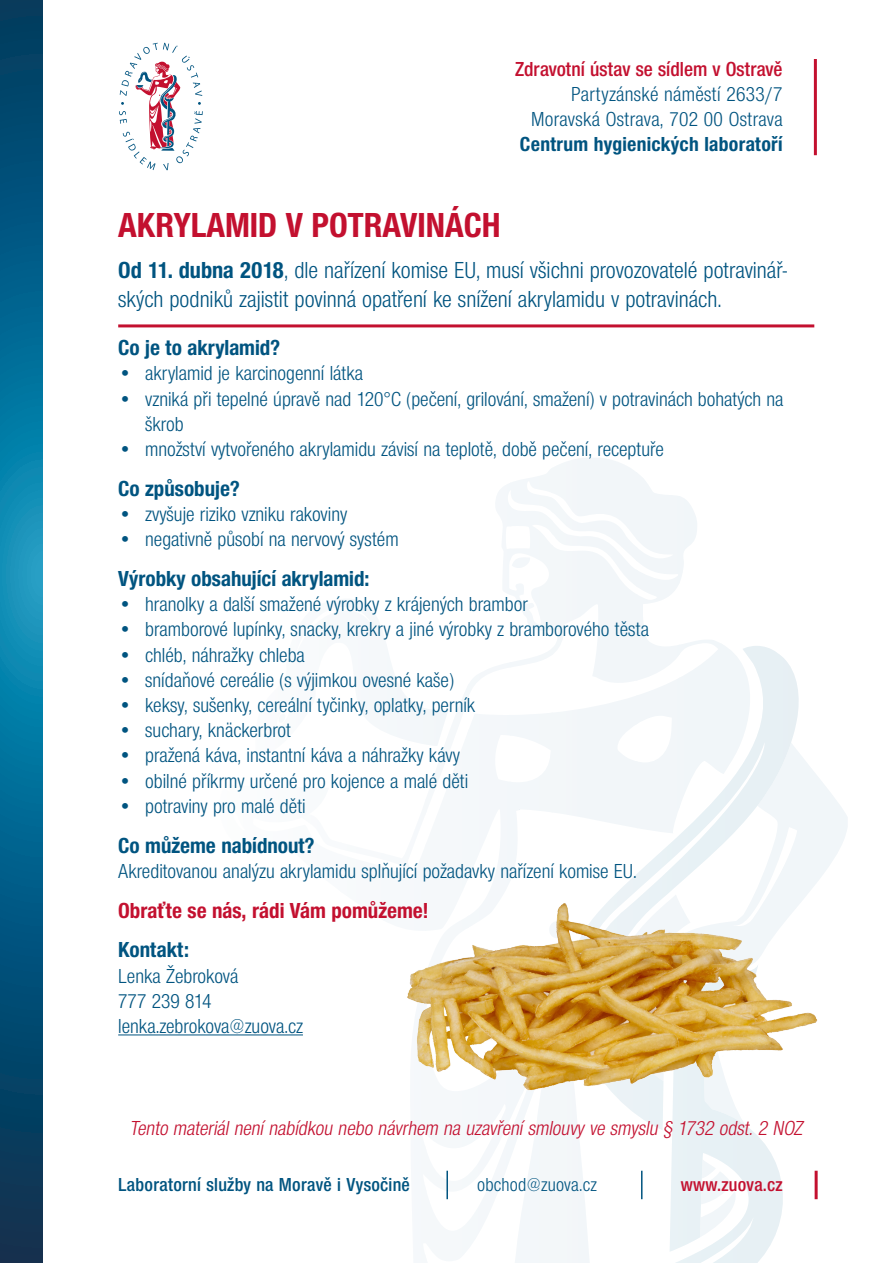
<style>
.page{position:relative;width:893px;height:1263px;background:#fff}
.page>*{position:absolute;margin:0;border:0;box-sizing:border-box;transform-origin:0 0}
.t1{font:36px "Nimbus Sans Novus TOT Bol Con";color:#c3102f}
.t2{font:24px/28.8px "Nimbus Sans Novus TOT Reg Con";color:#005480}
.nadpis_textu{font:22.5px "Nimbus Sans Novus TOT Bol Con";color:#005480}
.t3{font:22.5px "Nimbus Sans Novus TOT Bol Con";color:#c3102f}
.t4{font:21px/25.2px "Nimbus Sans Novus TOT Reg Con";color:#005480}
.t5{font:italic 21px "Nimbus Sans Novus TOT Reg Con";color:#c3102f}
.t6{font:21px "Nimbus Sans Novus TOT Sem Bol Con";color:#c3102f}
.t7{font:21px "Nimbus Sans Novus TOT Bol Con";letter-spacing:.015em;color:#005480}
.t8{font:19.5px "Nimbus Sans Novus TOT Sem Bol Con";letter-spacing:.015em;color:#005480}
.t9{font:19.5px "Nimbus Sans Novus TOT Reg Con";letter-spacing:.015em;color:#005480}
.t10{font:19.5px "Nimbus Sans Novus TOT Sem Bol Con";letter-spacing:.015em;color:#c3102f}
.s1{font-family:"Nimbus Sans Novus TOT Bol Con"}
</style>
<div class="page">
<svg style="left:641px;top:1130px;width:108px;height:133px"></svg>
<svg style="left:613px;top:646px;width:186px;height:484px"></svg>
<img style="left:624px;top:894px;width:27px;height:3px">
<img style="left:636px;top:474px;width:42px;height:359px">
<img style="left:551px;top:458px;width:87px;height:370px">
<img style="left:678px;top:496px;width:43px;height:246px">
<img style="left:721px;top:644px;width:31px;height:98px">
<img style="left:701px;top:1171px;width:31px;height:20px">
<img style="left:700px;top:1191px;width:36px;height:46px">
<img style="left:704px;top:1099px;width:41px;height:25px">
<svg style="left:703px;top:1153px;width:12px;height:6px"></svg>
<img style="left:702px;top:1159px;width:14px;height:19px">
<img style="left:651px;top:742px;width:197px;height:155px">
<svg style="left:387px;top:650px;width:61px;height:103px"></svg>
<hr style="left:446px;top:1171px;width:2px;height:28px;background:#005480">
<svg style="left:641px;top:1171px;width:1px;height:28px"></svg>
<hr style="left:815px;top:1171px;width:3px;height:28px;background:#c3102f">
<svg style="left:119px;top:43px;width:84px;height:127px"></svg>
<hr style="left:814px;top:59px;width:3px;height:96px;background:#c3102f">
<svg style="left:0;top:0;width:43px;height:1263px;background:#056088"></svg>
<hr style="left:118px;top:324px;width:696px;height:3px;background:#c3102f">
<hr style="left:118px;top:1034px;width:185px;height:1px;background:#005480">
<img style="left:407px;top:897px;width:411px;height:202px">
<p class="t6" style="left:515px;top:57px;width:269px">Zdravotní ústav se sídlem v Ostravě</p>
<p class="t4" style="left:531px;top:82px;width:253px;text-align:right">Partyzánské náměstí 2633/7<br>Moravská Ostrava, 702 00 Ostrava</p>
<p class="t7" style="left:520px;top:132px;width:264px">Centrum hygienických laboratoří</p>
<p class="t1" style="left:118px;top:204px;width:384px">AKRYLAMID V POTRAVINÁCH</p>
<p class="t2" style="left:118px;top:256px;width:670px"><span class="s1">Od 11. dubna 2018</span>, dle nařízení komise EU, musí všichni provozovatelé potravinář&shy;ských podniků zajistit povinná opatření ke snížení akrylamidu v potravinách.</p>
<p class="nadpis_textu" style="left:118px;top:335px;width:163px">Co je to akrylamid?</p>
<p class="t4" style="left:118px;top:361px;width:246px">• akrylamid je karcinogenní látka</p>
<p class="t4" style="left:145px;top:386px;width:640px;text-indent:-27px">• vzniká při tepelné úpravě nad 120°C (pečení, grilování, smažení) v potravinách bohatých na škrob</p>
<p class="t4" style="left:118px;top:437px;width:547px">• množství vytvořeného akrylamidu závisí na teplotě, době pečení, receptuře</p>
<p class="nadpis_textu" style="left:118px;top:475px;width:123px">Co způsobuje?</p>
<p class="t4" style="left:118px;top:502px;width:230px">• zvyšuje riziko vzniku rakoviny</p>
<p class="t4" style="left:118px;top:527px;width:282px">• negativně působí na nervový systém</p>
<p class="nadpis_textu" style="left:118px;top:565px;width:253px">Výrobky obsahující akrylamid:</p>
<p class="t4" style="left:118px;top:592px;width:411px">• hranolky a další smažené výrobky z krájených brambor</p>
<p class="t4" style="left:118px;top:617px;width:532px">• bramborové lupínky, snacky, krekry a jiné výrobky z bramborového těsta</p>
<p class="t4" style="left:118px;top:642px;width:188px">• chléb, náhražky chleba</p>
<p class="t4" style="left:118px;top:667px;width:337px">• snídaňové cereálie (s výjimkou ovesné kaše)</p>
<p class="t4" style="left:118px;top:693px;width:359px">• keksy, sušenky, cereální tyčinky, oplatky, perník</p>
<p class="t4" style="left:118px;top:718px;width:174px">• suchary, knäckerbrot</p>
<p class="t4" style="left:118px;top:743px;width:343px">• pražená káva, instantní káva a náhražky kávy</p>
<p class="t4" style="left:118px;top:768px;width:352px">• obilné příkrmy určené pro kojence a malé děti</p>
<p class="t4" style="left:118px;top:793px;width:189px">• potraviny pro malé děti</p>
<p class="nadpis_textu" style="left:118px;top:832px;width:198px">Co můžeme nabídnout?</p>
<p class="t4" style="left:118px;top:858px;width:520px">Akreditovanou analýzu akrylamidu splňující požadavky nařízení komise EU.</p>
<p class="t3" style="left:118px;top:897px;width:312px">Obraťte se nás, rádi Vám pomůžeme!</p>
<p class="nadpis_textu" style="left:118px;top:937px;width:73px">Kontakt:</p>
<p class="t4" style="left:118px;top:963px;width:186px">Lenka Žebroková<br>777 239 814 lenka.zebrokova@zuova.cz</p>
<p class="t5" style="left:130px;top:1117px;width:679px">Tento materiálnenínabídkou nebo návrhem na uzavřenísmlouvyve smyslu § 1732 odst.2 NOZ</p>
<p class="t8" style="left:118px;top:1174px;width:293px">Laboratorní služby na Moravě i Vysočině</p>
<p class="t9" style="left:477px;top:1174px;width:121px">obchod@zuova.cz</p>
<p class="t10" style="left:681px;top:1174px;width:103px">www.zuova.cz</p>
</div>
